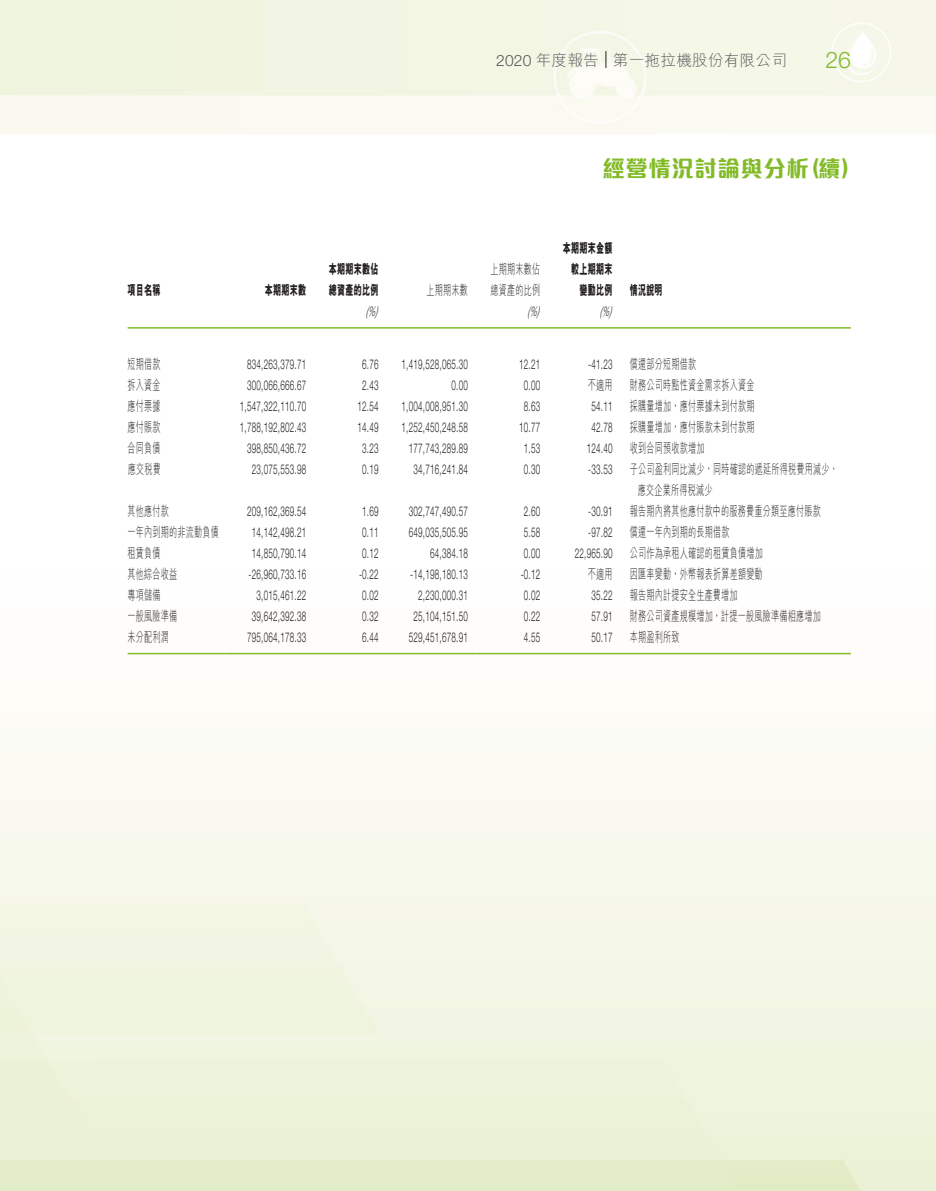
<style>
.page{position:relative;width:936px;height:1191px;background:#fff}
.page>*{position:absolute;margin:0;border:0;box-sizing:border-box;transform-origin:0 0}
.t1{font:300 22.95px "Helvetica Neue LT Std";color:#82bb27}
.t2{font:800 22.5px "M Elle HK";letter-spacing:.02em;color:#82bb27}
.t3{font:300 15.6px "M Hei HK";letter-spacing:.015em;color:#57585a}
.t4{font:300 15.6px "Helvetica Neue LT Std";color:#57585a}
.t5{font:300 13.5px "Helvetica Neue LT Std";letter-spacing:.03em;color:#231f20;scale:.6 1}
.t6{font:300 13.5px/21px "M Hei HK";letter-spacing:.03em;color:#231f20;scale:.6 1}
.t7{font:800 13.5px/21px "M Hei HK";letter-spacing:.03em;color:#231f20;text-align:right;scale:.6 1}
.t8{font:italic 300 13.5px "Helvetica Neue LT Std";color:#231f20;scale:.6 1}
.s1{font-family:"M Hei HK"}
</style>
<div class="page">
<img style="left:0;top:0;width:935px;height:1191px">
<svg style="left:605px;top:51px;width:1px;height:17px"></svg>
<hr style="left:128px;top:327px;width:97px;height:1px;background:#82bb27">
<hr style="left:225px;top:327px;width:90px;height:1px;background:#82bb27">
<hr style="left:315px;top:327px;width:72px;height:1px;background:#82bb27">
<hr style="left:387px;top:327px;width:89px;height:1px;background:#82bb27">
<hr style="left:476px;top:327px;width:73px;height:1px;background:#82bb27">
<hr style="left:549px;top:327px;width:72px;height:1px;background:#82bb27">
<hr style="left:621px;top:327px;width:229px;height:1px;background:#82bb27">
<hr style="left:128px;top:653px;width:97px;height:1px;background:#82bb27">
<hr style="left:225px;top:653px;width:90px;height:1px;background:#82bb27">
<hr style="left:315px;top:653px;width:72px;height:1px;background:#82bb27">
<hr style="left:387px;top:653px;width:89px;height:1px;background:#82bb27">
<hr style="left:476px;top:653px;width:73px;height:1px;background:#82bb27">
<hr style="left:549px;top:653px;width:72px;height:1px;background:#82bb27">
<hr style="left:621px;top:653px;width:229px;height:1px;background:#82bb27">
<p class="t4" style="left:496px;top:50px;width:104px">2020 <span class="s1">年度報告</span></p>
<p class="t3" style="left:613px;top:52px;width:176px">第一拖拉機股份有限公司</p>
<h1 class="t1" style="left:825px;top:46px;width:27px">26</h1>
<h2 class="t2" style="left:602px;top:157px;width:208px">經營情況討論與分析</h2>
<h2 class="t2" style="left:798px;top:157px;width:65px">（續(</h2>
<p class="t7" style="left:128px;top:279px;width:57px">項目名稱</p>
<p class="t7" style="left:265px;top:279px;width:71px">本期期末數</p>
<p class="t7" style="left:329px;top:258px;width:84px">本期期末數佔</p>
<p class="t7" style="left:329px;top:279px;width:84px">總資產的比例</p>
<p class="t8" style="left:365px;top:303px;width:24px">( %)</p>
<p class="t6" style="left:426px;top:279px;width:71px">上期期末數</p>
<p class="t6" style="left:490px;top:258px;width:84px">上期期末數佔總資產的比例</p>
<p class="t8" style="left:527px;top:303px;width:24px">( %)</p>
<p class="t7" style="left:563px;top:237px;width:84px">本期期末金額較上期期末</p>
<p class="t7" style="left:579px;top:279px;width:57px">變動比例</p>
<p class="t8" style="left:599px;top:303px;width:24px">( %)</p>
<p class="t7" style="left:629px;top:279px;width:57px">情況說明</p>
<p class="t6" style="left:128px;top:353px;width:57px">短期借款</p>
<p class="t5" style="left:247px;top:356px;width:100px">834,263,379.71</p>
<p class="t5" style="left:362px;top:356px;width:29px">6.76</p>
<p class="t5" style="left:401px;top:356px;width:112px">1,419,528,065.30</p>
<p class="t5" style="left:519px;top:356px;width:37px">12.21</p>
<p class="t5" style="left:588px;top:356px;width:42px">-41.23</p>
<p class="t6" style="left:629px;top:353px;width:112px">償還部分短期借款</p>
<p class="t6" style="left:128px;top:374px;width:57px">拆入資金</p>
<p class="t5" style="left:247px;top:377px;width:100px">300,066,666.67</p>
<p class="t5" style="left:362px;top:377px;width:29px">2.43</p>
<p class="t5" style="left:451px;top:377px;width:29px">0.00</p>
<p class="t5" style="left:524px;top:377px;width:29px">0.00</p>
<p class="t6" style="left:588px;top:374px;width:43px">不適用</p>
<p class="t6" style="left:629px;top:374px;width:209px">財務公司時點性資金需求拆入資金</p>
<p class="t6" style="left:128px;top:395px;width:57px">應付票據</p>
<p class="t5" style="left:240px;top:398px;width:112px">1,547,322,110.70</p>
<p class="t5" style="left:357px;top:398px;width:37px">12.54</p>
<p class="t5" style="left:401px;top:398px;width:112px">1,004,008,951.30</p>
<p class="t5" style="left:524px;top:398px;width:29px">8.63</p>
<p class="t5" style="left:591px;top:398px;width:37px">54.11</p>
<p class="t6" style="left:629px;top:395px;width:209px">採購量增加，應付票據未到付款期</p>
<p class="t6" style="left:128px;top:416px;width:57px">應付賬款</p>
<p class="t5" style="left:240px;top:419px;width:112px">1,788,192,802.43</p>
<p class="t5" style="left:357px;top:419px;width:37px">14.49</p>
<p class="t5" style="left:401px;top:419px;width:112px">1,252,450,248.58</p>
<p class="t5" style="left:519px;top:419px;width:37px">10.77</p>
<p class="t5" style="left:591px;top:419px;width:37px">42.78</p>
<p class="t6" style="left:629px;top:416px;width:209px">採購量增加，應付賬款未到付款期</p>
<p class="t6" style="left:128px;top:437px;width:57px">合同負債</p>
<p class="t5" style="left:247px;top:440px;width:100px">398,850,436.72</p>
<p class="t5" style="left:362px;top:440px;width:29px">3.23</p>
<p class="t5" style="left:409px;top:440px;width:100px">177,743,289.89</p>
<p class="t5" style="left:524px;top:440px;width:29px">1.53</p>
<p class="t5" style="left:586px;top:440px;width:45px">124.40</p>
<p class="t6" style="left:629px;top:437px;width:126px">收到合同預收款增加</p>
<p class="t6" style="left:128px;top:458px;width:57px">應交稅費</p>
<p class="t5" style="left:252px;top:461px;width:92px">23,075,553.98</p>
<p class="t5" style="left:362px;top:461px;width:29px">0.19</p>
<p class="t5" style="left:413px;top:461px;width:92px">34,716,241.84</p>
<p class="t5" style="left:524px;top:461px;width:29px">0.30</p>
<p class="t5" style="left:588px;top:461px;width:42px">-33.53</p>
<p class="t6" style="left:629px;top:458px;width:348px">子公司盈利同比減少，同時確認的遞延所得稅費用減少，</p>
<p class="t6" style="left:128px;top:500px;width:71px">其他應付款</p>
<p class="t5" style="left:247px;top:503px;width:100px">209,162,369.54</p>
<p class="t5" style="left:362px;top:503px;width:29px">1.69</p>
<p class="t5" style="left:409px;top:503px;width:100px">302,747,490.57</p>
<p class="t5" style="left:524px;top:503px;width:29px">2.60</p>
<p class="t5" style="left:588px;top:503px;width:42px">-30.91</p>
<p class="t6" style="left:629px;top:479px;width:320px;text-indent:8px">應交企業所得稅減少<br>報告期內將其他應付款中的服務費重分類至應付賬款</p>
<p class="t6" style="left:128px;top:521px;width:154px">一年內到期的非流動負債</p>
<p class="t5" style="left:252px;top:524px;width:92px">14,142,498.21</p>
<p class="t5" style="left:362px;top:524px;width:29px">0.11</p>
<p class="t5" style="left:409px;top:524px;width:100px">649,035,505.95</p>
<p class="t5" style="left:524px;top:524px;width:29px">5.58</p>
<p class="t5" style="left:588px;top:524px;width:42px">-97.82</p>
<p class="t6" style="left:629px;top:521px;width:168px">償還一年內到期的長期借款</p>
<p class="t6" style="left:128px;top:542px;width:57px">租賃負債</p>
<p class="t5" style="left:252px;top:545px;width:92px">14,850,790.14</p>
<p class="t5" style="left:362px;top:545px;width:29px">0.12</p>
<p class="t5" style="left:430px;top:545px;width:65px">64,384.18</p>
<p class="t5" style="left:524px;top:545px;width:29px">0.00</p>
<p class="t5" style="left:574px;top:545px;width:65px">22,965.90</p>
<p class="t6" style="left:629px;top:542px;width:223px">公司作為承租人確認的租賃負債增加</p>
<p class="t6" style="left:128px;top:563px;width:84px">其他綜合收益</p>
<p class="t5" style="left:248px;top:566px;width:98px">-26,960,733.16</p>
<p class="t5" style="left:359px;top:566px;width:34px">-0.22</p>
<p class="t5" style="left:410px;top:566px;width:98px">-14,198,180.13</p>
<p class="t5" style="left:520px;top:566px;width:34px">-0.12</p>
<p class="t6" style="left:588px;top:563px;width:43px">不適用</p>
<p class="t6" style="left:629px;top:563px;width:223px">因匯率變動，外幣報表折算差額變動</p>
<p class="t6" style="left:128px;top:584px;width:57px">專項儲備</p>
<p class="t5" style="left:256px;top:587px;width:84px">3,015,461.22</p>
<p class="t5" style="left:362px;top:587px;width:29px">0.02</p>
<p class="t5" style="left:418px;top:587px;width:84px">2,230,000.31</p>
<p class="t5" style="left:524px;top:587px;width:29px">0.02</p>
<p class="t5" style="left:591px;top:587px;width:37px">35.22</p>
<p class="t6" style="left:629px;top:584px;width:182px">報告期內計提安全生產費增加</p>
<p class="t6" style="left:128px;top:605px;width:84px">一般風險準備</p>
<p class="t5" style="left:252px;top:608px;width:92px">39,642,392.38</p>
<p class="t5" style="left:362px;top:608px;width:29px">0.32</p>
<p class="t5" style="left:413px;top:608px;width:92px">25,104,151.50</p>
<p class="t5" style="left:524px;top:608px;width:29px">0.22</p>
<p class="t5" style="left:591px;top:608px;width:37px">57.91</p>
<p class="t6" style="left:629px;top:605px;width:320px">財務公司資產規模增加，計提一般風險準備相應增加</p>
<p class="t6" style="left:128px;top:626px;width:71px">未分配利潤</p>
<p class="t5" style="left:247px;top:629px;width:100px">795,064,178.33</p>
<p class="t5" style="left:362px;top:629px;width:29px">6.44</p>
<p class="t5" style="left:409px;top:629px;width:100px">529,451,678.91</p>
<p class="t5" style="left:524px;top:629px;width:29px">4.55</p>
<p class="t5" style="left:591px;top:629px;width:37px">50.17</p>
<p class="t6" style="left:629px;top:626px;width:84px">本期盈利所致</p>
</div>
